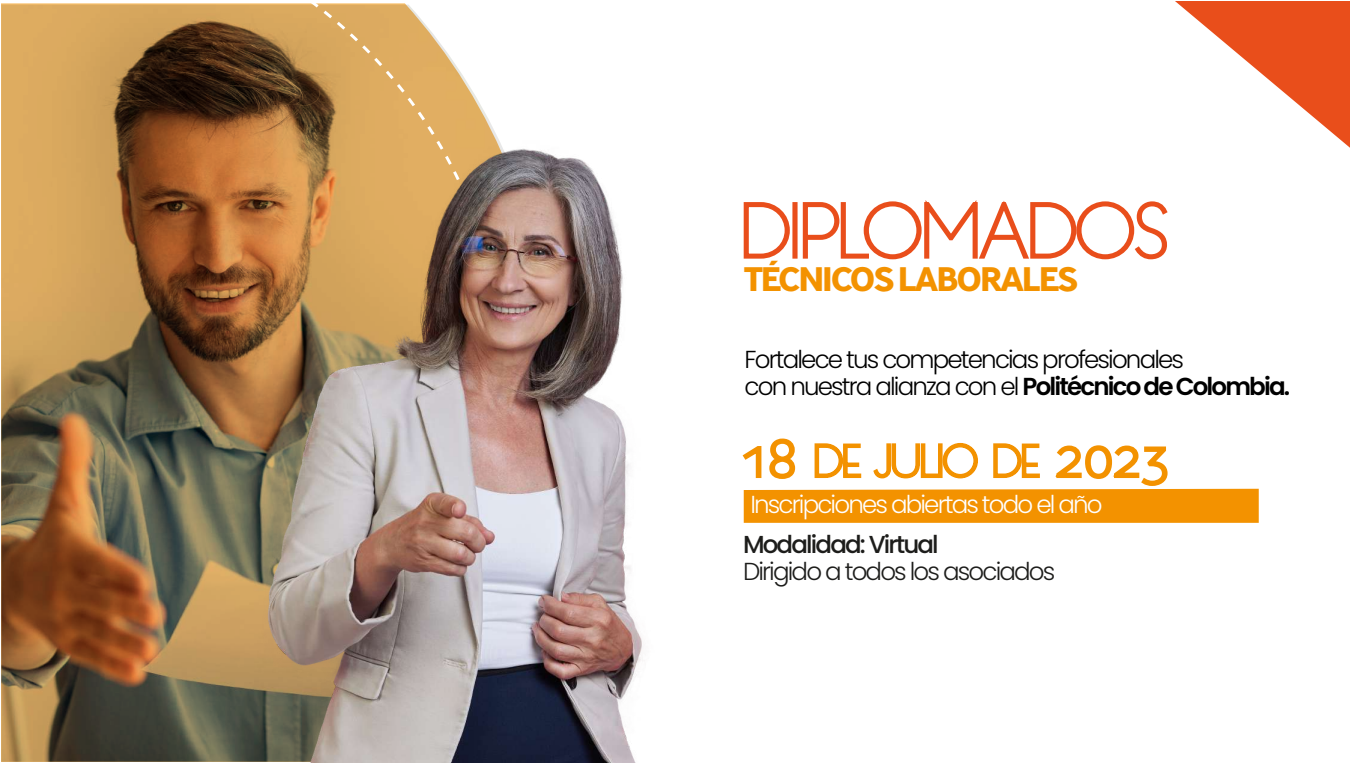
<style>
.page{position:relative;width:1350px;height:763px;background:#fff}
.page>*{position:absolute;margin:0;border:0;box-sizing:border-box;transform-origin:0 0}
.t1{font:700 34px "Ministry";letter-spacing:-.075em;color:#f39200;scale:1.06 1}
.t2{font:300 24.5px/26.2px "Poppins";letter-spacing:-.075em;color:#000}
.t3{font:300 24.5px "Poppins";letter-spacing:-.075em;color:#fff}
.t4{font:300 24.5px "Poppins";letter-spacing:-.075em;color:#1d1d1b}
.t5{font:500 24.5px "Poppins";letter-spacing:-.075em;color:#1d1d1b}
.s1{font-weight:600}
</style>
<div class="page">
<svg style="left:1041px;top:201px;width:127px;height:59px"></svg>
<svg style="left:1041px;top:445px;width:218px;height:77px"></svg>
<svg style="left:1px;top:3px;width:477px;height:98px;background:#b58e58"></svg>
<svg style="left:1175px;top:1px;width:175px;height:147px"></svg>
<img style="left:1px;top:101px;width:1040px;height:661px">
<h1 class="t1" style="left:744px;top:257px;width:317px">TÉCNICOS LABORALES</h1>
<p class="t2" style="left:745px;top:347px;width:547px">Fortalece tus competencias profesionales<br>con nuestra alianza con el <span class="s1">Politécnico de Colombia.</span></p>
<p class="t3" style="left:750px;top:490px;width:354px">Inscripciones abiertas todo el año</p>
<p class="t5" style="left:743px;top:530px;width:197px">Modalidad: Virtual</p>
<p class="t4" style="left:743px;top:557px;width:314px">Dirigido a todos los asociados</p>
</div>
